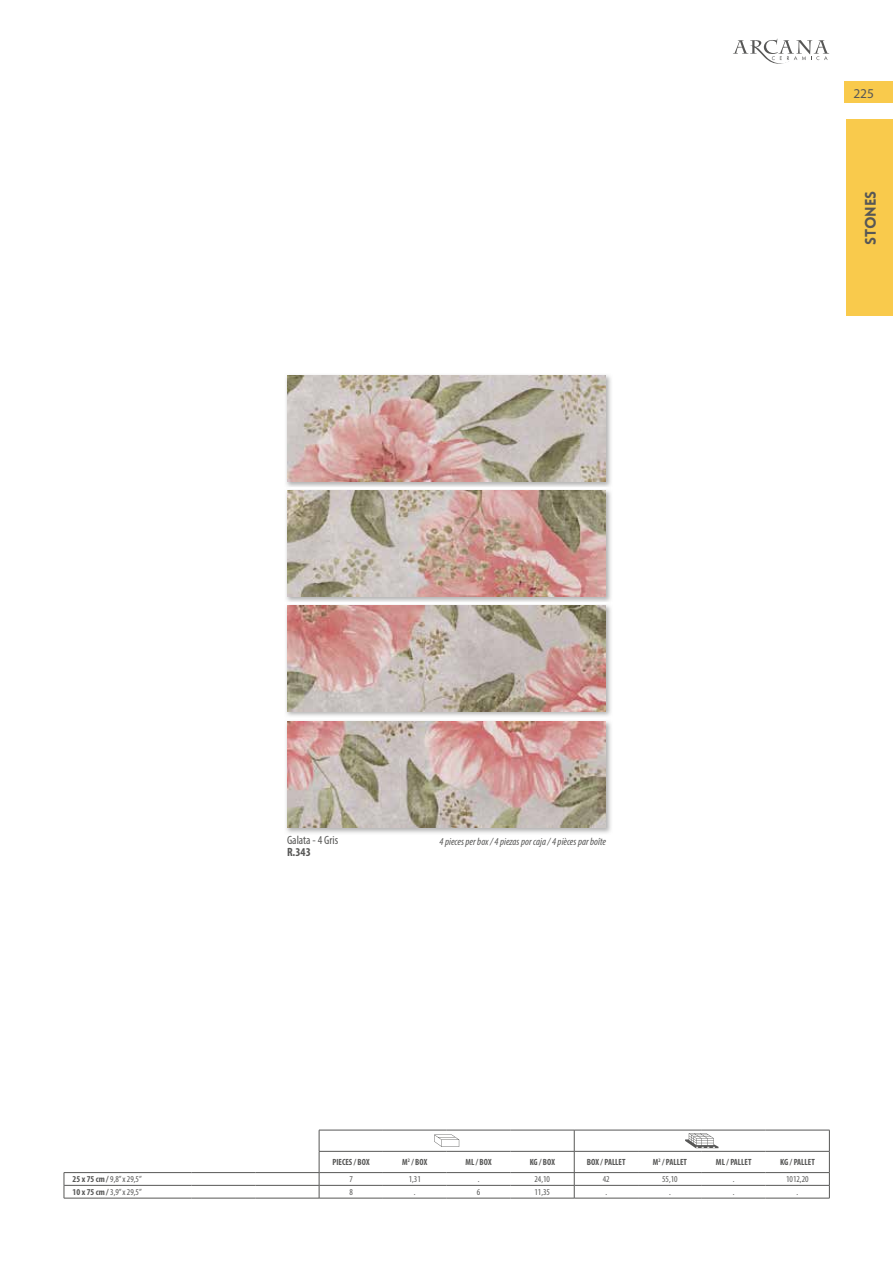
<style>
.page{position:relative;width:893px;height:1263px;background:#fff}
.page>*{position:absolute;margin:0;border:0;box-sizing:border-box;transform-origin:0 0}
.t1{font:900 15px "Lovelo";color:#575756}
.t2{font:13.5px "Myriad Pro";color:#575756}
.t3{font:condensed 12px "Myriad Pro";color:#575756}
.t4{font:700 condensed 12px "Myriad Pro";color:#575756}
.t5{font:italic condensed 10.5px "Myriad Pro";color:#575756}
.t6{font:condensed 9px "Myriad Pro";color:#575756}
.t7{font:700 condensed 9px "Myriad Pro";color:#575756}
.s1{font-weight:700}
</style>
<div class="page">
<svg style="left:733px;top:39px;width:96px;height:25px"></svg>
<hr style="left:319px;top:1172px;width:64px;height:1px;background:#575756">
<hr style="left:383px;top:1172px;width:64px;height:1px;background:#575756">
<hr style="left:447px;top:1172px;width:63px;height:1px;background:#575756">
<hr style="left:510px;top:1172px;width:64px;height:1px;background:#575756">
<hr style="left:64px;top:1185px;width:128px;height:1px;background:#575756">
<hr style="left:192px;top:1185px;width:63px;height:1px;background:#575756">
<hr style="left:255px;top:1185px;width:64px;height:1px;background:#575756">
<hr style="left:319px;top:1185px;width:64px;height:1px;background:#575756">
<hr style="left:383px;top:1185px;width:64px;height:1px;background:#575756">
<hr style="left:447px;top:1185px;width:63px;height:1px;background:#575756">
<hr style="left:510px;top:1185px;width:64px;height:1px;background:#575756">
<hr style="left:574px;top:1185px;width:64px;height:1px;background:#575756">
<hr style="left:638px;top:1185px;width:64px;height:1px;background:#575756">
<hr style="left:702px;top:1185px;width:64px;height:1px;background:#575756">
<hr style="left:766px;top:1185px;width:63px;height:1px;background:#575756">
<hr style="left:64px;top:1198px;width:128px;height:1px;background:#575756">
<hr style="left:192px;top:1198px;width:63px;height:1px;background:#575756">
<hr style="left:255px;top:1198px;width:64px;height:1px;background:#575756">
<hr style="left:319px;top:1198px;width:64px;height:1px;background:#575756">
<hr style="left:383px;top:1198px;width:64px;height:1px;background:#575756">
<hr style="left:447px;top:1198px;width:63px;height:1px;background:#575756">
<hr style="left:510px;top:1198px;width:64px;height:1px;background:#575756">
<hr style="left:574px;top:1198px;width:64px;height:1px;background:#575756">
<hr style="left:638px;top:1198px;width:64px;height:1px;background:#575756">
<hr style="left:702px;top:1198px;width:64px;height:1px;background:#575756">
<hr style="left:766px;top:1198px;width:64px;height:1px;background:#575756">
<hr style="left:319px;top:1151px;width:64px;height:1px;background:#575756">
<hr style="left:383px;top:1151px;width:64px;height:1px;background:#575756">
<hr style="left:447px;top:1151px;width:63px;height:1px;background:#575756">
<hr style="left:510px;top:1151px;width:64px;height:1px;background:#575756">
<hr style="left:574px;top:1151px;width:64px;height:1px;background:#575756">
<hr style="left:638px;top:1151px;width:64px;height:1px;background:#575756">
<hr style="left:702px;top:1151px;width:64px;height:1px;background:#575756">
<hr style="left:766px;top:1151px;width:64px;height:1px;background:#575756">
<hr style="left:64px;top:1172px;width:128px;height:1px;background:#575756">
<hr style="left:192px;top:1172px;width:63px;height:1px;background:#575756">
<hr style="left:255px;top:1172px;width:64px;height:1px;background:#575756">
<hr style="left:574px;top:1172px;width:64px;height:1px;background:#575756">
<hr style="left:638px;top:1172px;width:64px;height:1px;background:#575756">
<hr style="left:702px;top:1172px;width:64px;height:1px;background:#575756">
<hr style="left:766px;top:1172px;width:64px;height:1px;background:#575756">
<svg style="left:64px;top:1173px;width:1px;height:25px"></svg>
<svg style="left:829px;top:1131px;width:1px;height:67px"></svg>
<svg style="left:574px;top:1131px;width:1px;height:67px"></svg>
<svg style="left:319px;top:1131px;width:1px;height:67px"></svg>
<hr style="left:319px;top:1130px;width:64px;height:1px;background:#575756">
<hr style="left:383px;top:1130px;width:64px;height:1px;background:#575756">
<hr style="left:447px;top:1130px;width:63px;height:1px;background:#575756">
<hr style="left:510px;top:1130px;width:64px;height:1px;background:#575756">
<hr style="left:574px;top:1130px;width:64px;height:1px;background:#575756">
<hr style="left:638px;top:1130px;width:64px;height:1px;background:#575756">
<hr style="left:702px;top:1130px;width:64px;height:1px;background:#575756">
<hr style="left:766px;top:1130px;width:64px;height:1px;background:#575756">
<svg style="left:434px;top:1134px;width:25px;height:13px"></svg>
<svg style="left:685px;top:1133px;width:34px;height:15px"></svg>
<img style="left:286px;top:375px;width:325px;height:458px">
<img style="left:287px;top:376px;width:319px;height:106px">
<img style="left:286px;top:488px;width:325px;height:1px">
<img style="left:287px;top:490px;width:319px;height:107px">
<img style="left:286px;top:603px;width:325px;height:1px">
<img style="left:287px;top:605px;width:319px;height:106px">
<img style="left:287px;top:721px;width:319px;height:107px">
<div style="left:845px;top:82px;width:48px;height:21px;background:#f9ca4c"></div>
<div style="left:846px;top:120px;width:47px;height:196px;background:#f9ca4c"></div>
<h2 class="t2" style="left:853px;top:85px;width:22px">225</h2>
<h1 class="t1" style="left:861px;top:245px;width:56px;rotate:-90deg">STONES</h1>
<h3 class="t3" style="left:287px;top:833px;width:53px">Galata - 4 Gris</h3>
<h3 class="t4" style="left:287px;top:844px;width:25px">R.343</h3>
<p class="t5" style="left:439px;top:835px;width:168px">4 pieces per box / 4 piezas por caja / 4 pièces par boîte</p>
<p class="t7" style="left:332px;top:1157px;width:39px">PIECES / BOX</p>
<p class="t7" style="left:402px;top:1157px;width:26px">M<sup>2</sup> / BOX</p>
<p class="t7" style="left:465px;top:1157px;width:28px">ML / BOX</p>
<p class="t7" style="left:530px;top:1157px;width:27px">KG / BOX</p>
<p class="t7" style="left:587px;top:1157px;width:40px">BOX / PALLET</p>
<p class="t7" style="left:653px;top:1157px;width:36px">M<sup>2</sup> / PALLET</p>
<p class="t7" style="left:716px;top:1157px;width:37px">ML / PALLET</p>
<p class="t7" style="left:780px;top:1157px;width:36px">KG / PALLET</p>
<p class="t6" style="left:73px;top:1174px;width:71px"><span class="s1">25 x 75 cm /</span> 9,8” x 29,5”</p>
<p class="t6" style="left:349px;top:1174px;width:5px">7</p>
<p class="t6" style="left:409px;top:1174px;width:14px">1,31</p>
<p class="t6" style="left:478px;top:1174px;width:3px">.</p>
<p class="t6" style="left:534px;top:1174px;width:17px">24,10</p>
<p class="t6" style="left:603px;top:1174px;width:8px">42</p>
<p class="t6" style="left:662px;top:1174px;width:17px">55,10</p>
<p class="t6" style="left:733px;top:1174px;width:3px">.</p>
<p class="t6" style="left:786px;top:1174px;width:24px">1012,20</p>
<p class="t6" style="left:73px;top:1187px;width:71px"><span class="s1">10 x 75 cm /</span> 3,9” x 29,5”</p>
<p class="t6" style="left:349px;top:1187px;width:5px">8</p>
<p class="t6" style="left:414px;top:1187px;width:3px">.</p>
<p class="t6" style="left:477px;top:1187px;width:5px">6</p>
<p class="t6" style="left:534px;top:1187px;width:17px">11,35</p>
<p class="t6" style="left:605px;top:1187px;width:3px">.</p>
<p class="t6" style="left:669px;top:1187px;width:3px">.</p>
<p class="t6" style="left:733px;top:1187px;width:3px">.</p>
<p class="t6" style="left:796px;top:1187px;width:3px">.</p>
</div>
